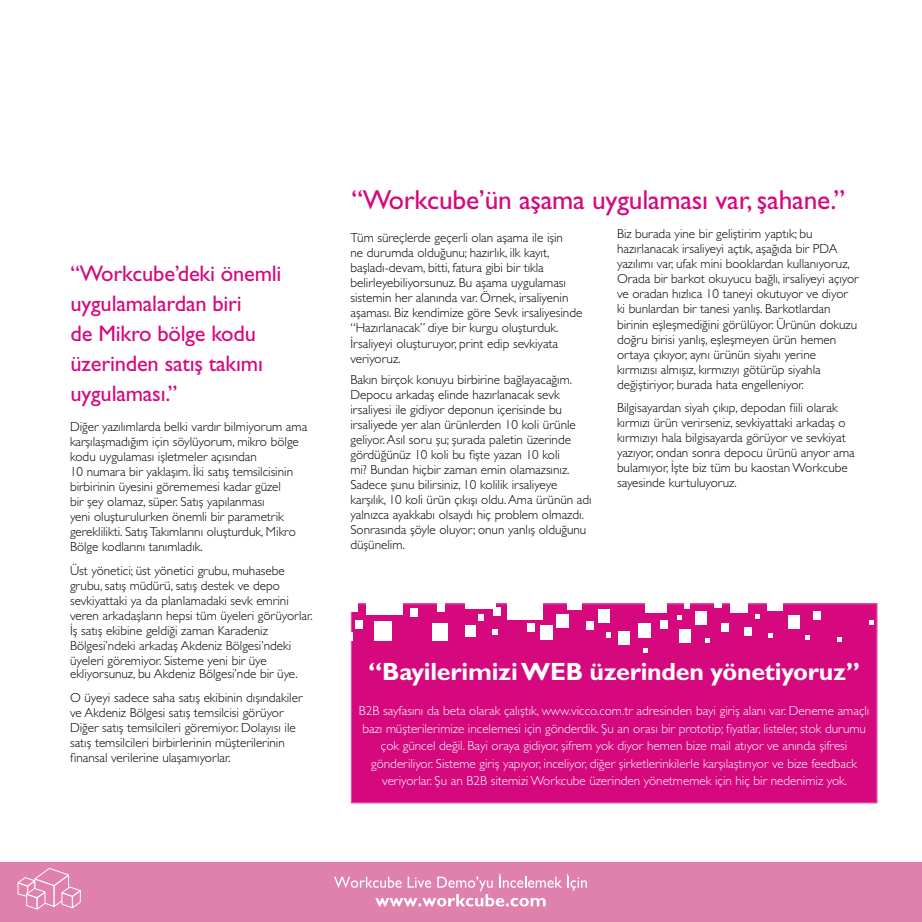
<style>
.page{position:relative;width:922px;height:922px;background:#fff}
.page>*{position:absolute;margin:0;border:0;box-sizing:border-box;transform-origin:0 0}
.t1{font:27.5px "Gill Sans Std";letter-spacing:-.01em;color:#d5087e}
.t2{font:700 25px "Gill Sans Std";letter-spacing:-.01em;color:#fff}
.t3{font:22.5px/30px "Gill Sans Std";letter-spacing:-.01em;color:#d5087e}
.t4{font:300 13.12px/15px "Gill Sans Std";color:#000}
.t5{font:300 13.12px/17.5px "Gill Sans Std";color:#fff;text-align:center}
</style>
<div class="page">
<div style="left:0;top:862px;width:921px;height:59px;background:#df80ad"></div>
<svg style="left:17px;top:868px;width:64px;height:42px"></svg>
<svg style="left:334px;top:874px;width:252px;height:32px"></svg>
<div style="left:351px;top:603px;width:525px;height:199px;background:#d5087e"></div>
<div style="left:351px;top:603px;width:526px;height:200px;border:1px solid #e252a5"></div>
<div style="left:526px;top:623px;width:8px;height:9px;background:#fff"></div>
<div style="left:744px;top:627px;width:7px;height:8px;background:#fff"></div>
<div style="left:493px;top:607px;width:7px;height:8px;background:#fff"></div>
<div style="left:355px;top:619px;width:8px;height:9px;background:#fff"></div>
<div style="left:366px;top:573px;width:37px;height:41px;background:#fff"></div>
<div style="left:637px;top:623px;width:13px;height:14px;background:#fff"></div>
<div style="left:507px;top:578px;width:35px;height:41px;background:#fff"></div>
<div style="left:432px;top:623px;width:15px;height:17px;background:#fff"></div>
<div style="left:539px;top:625px;width:13px;height:15px;background:#fff"></div>
<div style="left:464px;top:625px;width:11px;height:12px;background:#fff"></div>
<div style="left:556px;top:613px;width:13px;height:14px;background:#fff"></div>
<div style="left:645px;top:588px;width:21px;height:24px;background:#fff"></div>
<div style="left:374px;top:621px;width:18px;height:20px;background:#fff"></div>
<div style="left:730px;top:592px;width:17px;height:20px;background:#fff"></div>
<div style="left:465px;top:573px;width:31px;height:36px;background:#fff"></div>
<div style="left:788px;top:615px;width:11px;height:13px;background:#fff"></div>
<div style="left:679px;top:629px;width:12px;height:13px;background:#fff"></div>
<div style="left:597px;top:609px;width:12px;height:13px;background:#fff"></div>
<div style="left:695px;top:611px;width:11px;height:13px;background:#fff"></div>
<div style="left:767px;top:593px;width:15px;height:17px;background:#fff"></div>
<div style="left:618px;top:631px;width:11px;height:13px;background:#fff"></div>
<div style="left:714px;top:598px;width:7px;height:9px;background:#fff"></div>
<svg style="left:606px;top:632px;width:4px;height:5px"></svg>
<svg style="left:684px;top:603px;width:5px;height:5px"></svg>
<svg style="left:643px;top:648px;width:4px;height:4px"></svg>
<svg style="left:705px;top:638px;width:4px;height:5px"></svg>
<svg style="left:768px;top:633px;width:4px;height:4px"></svg>
<svg style="left:805px;top:635px;width:4px;height:4px"></svg>
<svg style="left:677px;top:615px;width:4px;height:5px"></svg>
<svg style="left:755px;top:614px;width:4px;height:4px"></svg>
<svg style="left:869px;top:620px;width:4px;height:5px"></svg>
<svg style="left:837px;top:637px;width:4px;height:4px"></svg>
<svg style="left:478px;top:614px;width:6px;height:6px"></svg>
<div style="left:586px;top:621px;width:7px;height:8px;background:#fff"></div>
<div style="left:812px;top:611px;width:8px;height:8px;background:#fff"></div>
<div style="left:721px;top:623px;width:8px;height:9px;background:#fff"></div>
<div style="left:660px;top:620px;width:7px;height:9px;background:#fff"></div>
<div style="left:350px;top:603px;width:8px;height:9px;background:#fff"></div>
<div style="left:567px;top:593px;width:14px;height:16px;background:#fff"></div>
<div style="left:345px;top:632px;width:8px;height:9px;background:#fff"></div>
<div style="left:410px;top:608px;width:7px;height:8px;background:#fff"></div>
<div style="left:437px;top:603px;width:8px;height:8px;background:#fff"></div>
<svg style="left:493px;top:629px;width:5px;height:6px"></svg>
<h3 class="t3" style="left:71px;top:259px;width:212px">“Workcube’deki önemli uygulamalardan biri<br>de Mikro bölge kodu üzerinden satış takımı uygulaması.”</h3>
<p class="t4" style="left:70px;top:419px;width:239px">Diğer yazılımlarda belki vardır bilmiyorum ama karşılaşmadığım için söylüyorum, mikro bölge kodu uygulaması işletmeler açısından<br>10 numara bir yaklaşım. İki satış temsilcisinin birbirinin üyesini görememesi kadar güzel<br>bir şey olamaz, süper. Satış yapılanması<br>yeni oluşturulurken önemli bir parametrik gereklilikti. Satış Takımlarını oluşturduk, Mikro Bölge kodlarını tanımladık.</p>
<p class="t4" style="left:70px;top:563px;width:244px">Üst yönetici; üst yönetici grubu, muhasebe grubu, satış müdürü, satış destek ve depo sevkiyattaki ya da planlamadaki sevk emrini veren arkadaşların hepsi tüm üyeleri görüyorlar.<br>İş satış ekibine geldiği zaman Karadeniz Bölgesi’ndeki arkadaş Akdeniz Bölgesi’ndeki üyeleri göremiyor. Sisteme yeni bir üye</p>
<p class="t4" style="left:70px;top:661px;width:234px;line-height:23.8px">ekliyorsunuz, bu Akdeniz Bölgesi’nde bir üye.<br>O üyeyi sadece saha satış ekibinin dışındakiler</p>
<p class="t4" style="left:70px;top:704px;width:227px">ve Akdeniz Bölgesi satış temsilcisi görüyor Diğer satış temsilcileri göremiyor. Dolayısı ile satış temsilcileri birbirlerinin müşterilerinin finansal verilerine ulaşamıyorlar.</p>
<h1 class="t1" style="left:351px;top:184px;width:495px">“Workcube’ün aşama uygulaması var, şahane.”</h1>
<p class="t4" style="left:350px;top:230px;width:233px">Tüm süreçlerde geçerli olan aşama ile işin<br>ne durumda olduğunu; hazırlık, ilk kayıt, başladı-devam, bitti, fatura gibi bir tıkla belirleyebiliyorsunuz. Bu aşama uygulaması sistemin her alanında var. Örnek, irsaliyenin aşaması. Biz kendimize göre Sevk irsaliyesinde “Hazırlanacak” diye bir kurgu oluşturduk.<br>İrsaliyeyi oluşturuyor, print edip sevkiyata veriyoruz.</p>
<p class="t4" style="left:350px;top:372px;width:243px">Bakın birçok konuyu birbirine bağlayacağım.<br>Depocu arkadaş elinde hazırlanacak sevk irsaliyesi ile gidiyor deponun içerisinde bu irsaliyede yer alan ürünlerden 10 koli ürünle geliyor. Asıl soru şu; şurada paletin üzerinde gördüğünüz 10 koli bu fişte yazan 10 koli<br>mi? Bundan hiçbir zaman emin olamazsınız.<br>Sadece şunu bilirsiniz, 10 kolilik irsaliyeye karşılık, 10 koli ürün çıkışı oldu. Ama ürünün adı yalnızca ayakkabı olsaydı hiç problem olmazdı.<br>Sonrasında şöyle oluyor; onun yanlış olduğunu düşünelim.</p>
<p class="t4" style="left:617px;top:226px;width:243px">Biz burada yine bir geliştirim yaptık; bu hazırlanacak irsaliyeyi açtık, aşağıda bir PDA yazılımı var, ufak mini booklardan kullanıyoruz, Orada bir barkot okuyucu bağlı, irsaliyeyi açıyor ve oradan hızlıca 10 taneyi okutuyor ve diyor ki bunlardan bir tanesi yanlış. Barkotlardan birinin eşleşmediğini görülüyor. Ürünün dokuzu doğru birisi yanlış, eşleşmeyen ürün hemen ortaya çıkıyor, aynı ürünün siyahı yerine kırmızısı almışız, kırmızıyı götürüp siyahla değiştiriyor, burada hata engelleniyor.</p>
<p class="t4" style="left:617px;top:400px;width:239px">Bilgisayardan siyah çıkıp, depodan fiili olarak kırmızı ürün verirseniz, sevkiyattaki arkadaş o kırmızıyı hala bilgisayarda görüyor ve sevkiyat yazıyor, ondan sonra depocu ürünü arıyor ama bulamıyor, İşte biz tüm bu kaostan Workcube sayesinde kurtuluyoruz.</p>
<h2 class="t2" style="left:368px;top:656px;width:493px">“Bayilerimizi WEB üzerinden yönetiyoruz”</h2>
<p class="t5" style="left:359px;top:702px;width:512px">B2B sayfasını da beta olarak çalıştık, www.vicco.com.tr adresinden bayi giriş alanı var. Deneme amaçlı bazı müşterilerimize incelemesi için gönderdik. Şu an orası bir prototip; fiyatlar, listeler, stok durumu çok güncel değil. Bayi oraya gidiyor, şifrem yok diyor hemen bize mail atıyor ve anında şifresi gönderiliyor. Sisteme giriş yapıyor, inceliyor, diğer şirketlerinkilerle karşılaştırıyor ve bize feedback veriyorlar. Şu an B2B sitemizi Workcube üzerinden yönetmemek için hiç bir nedenimiz yok.</p>
</div>
